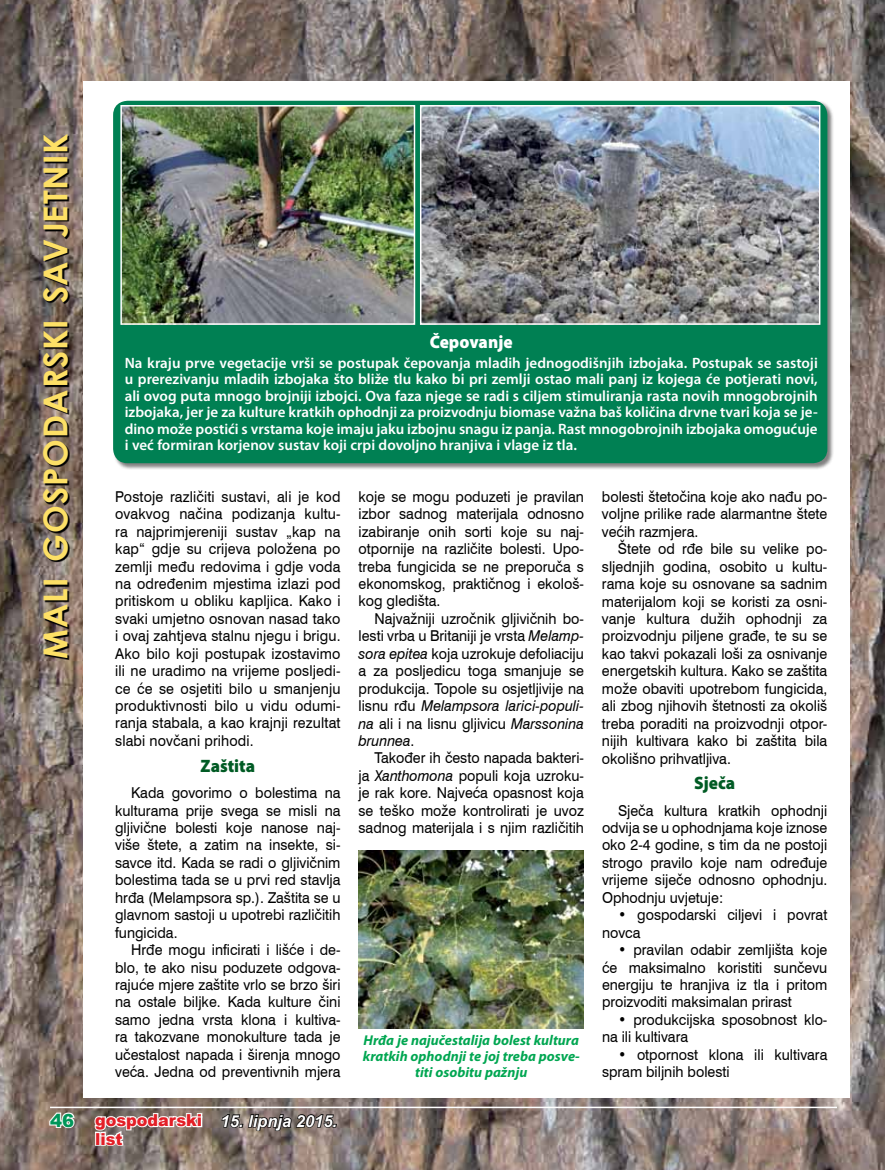
<style>
.page{position:relative;width:885px;height:1170px;background:#fff}
.page>*{position:absolute;margin:0;border:0;box-sizing:border-box;transform-origin:0 0}
.t1{font:700 33px "Century Gothic";letter-spacing:.03em;color:#fde066}
.t2{font:900 18px "Myriad Pro";color:#005b24;scale:.95 1}
.t3{font:900 18px "Myriad Pro";color:#fff;scale:.95 1}
.t4{font:900 18px "Arial";color:#009659}
.t5{font:900 16.5px/17.9px "Arial";color:#e31f27}
.t6{font:15px/17.4px "Swiss 721 BT";color:#000;text-align:justify;scale:.95 1}
.t7{font:600 15px/16.5px "Myriad Pro";color:#fff;text-align:justify}
.t8{font:italic 700 14.25px/15.8px "Myriad Pro";color:#00a651;text-align:center}
.s1{font-weight:700;font-style:italic;color:#fff}
.s2{font-style:italic}
</style>
<div class="page">
<img style="left:0;top:0;width:884px;height:1169px">
<svg style="left:45px;top:135px;width:25px;height:524px;background:#4f453f"></svg>
<hr style="left:50px;top:1106px;width:786px;height:2px;background:#fff">
<svg style="left:220px;top:1112px;width:118px;height:19px;background:#564d49"></svg>
<svg style="left:93px;top:1111px;width:109px;height:36px"></svg>
<svg style="left:48px;top:1110px;width:28px;height:19px"></svg>
<div style="left:83px;top:81px;width:766px;height:1016px;background:#fff"></div>
<div style="left:113px;top:100px;width:721px;height:370px;background:#000;opacity:.5"></div>
<div style="left:113px;top:101px;width:714px;height:362px;background:#008053;border-radius:14px"></div>
<img style="left:123px;top:108px;width:289px;height:214px">
<div style="left:120px;top:105px;width:295px;height:220px;border:2px solid #fff"></div>
<img style="left:423px;top:108px;width:394px;height:214px">
<div style="left:420px;top:105px;width:400px;height:220px;border:2px solid #fff"></div>
<img style="left:358px;top:850px;width:226px;height:178px">
<h1 class="t1" style="left:30px;top:659px;width:527px;rotate:-90deg">MALI GOSPODARSKI SAVJETNIK</h1>
<p class="t4" style="left:50px;top:1107px;width:26px">46</p>
<p class="t3" style="left:429px;top:330px;width:89px">Čepovanje</p>
<p class="t7" style="left:125px;top:354px;width:694px">Na kraju prve vegetacije vrši se postupak čepovanja mladih jednogodišnjih izbojaka. Postupak se sastoji u prerezivanju mladih izbojaka što bliže tlu kako bi pri zemlji ostao mali panj iz kojega će potjerati novi, ali ovog puta mnogo brojniji izbojci. Ova faza njege se radi s ciljem stimuliranja rasta novih mnogobrojnih izbojaka, jer je za kulture kratkih ophodnji za proizvodnju biomase važna baš količina drvne tvari koja se je&shy;dino može postići s vrstama koje imaju jaku izbojnu snagu iz panja. Rast mnogobrojnih izbojaka omogućuje i već formiran korjenov sustav koji crpi dovoljno hranjiva i vlage iz tla.</p>
<p class="t6" style="left:115px;top:487px;width:239px">Postoje različiti sustavi, ali je kod ovakvog načina podizanja kultu&shy;ra najprimjereniji sustav „kap na kap“ gdje su crijeva položena po zemlji među redovima i gdje voda na određenim mjestima izlazi pod pritiskom u obliku kapljica. Kako i svaki umjetno osnovan nasad tako i ovaj zahtjeva stalnu njegu i brigu.<br>Ako bilo koji postupak izostavimo ili ne uradimo na vrijeme posljedi&shy;ce će se osjetiti bilo u smanjenju produktivnosti bilo u vidu odumi&shy;ranja stabala, a kao krajnji rezultat slabi novčani prihodi.</p>
<p class="t2" style="left:200px;top:753px;width:59px">Zaštita</p>
<p class="t6" style="left:115px;top:783px;width:239px;text-indent:16px">Kada govorimo o bolestima na kulturama prije svega se misli na gljivične bolesti koje nanose naj&shy;više štete, a zatim na insekte, si&shy;savce itd. Kada se radi o gljivičnim bolestima tada se u prvi red stavlja hrđa (Melampsora sp.). Zaštita se u glavnom sastoji u upotrebi različitih fungicida.</p>
<p class="t6" style="left:115px;top:940px;width:239px;text-indent:16px">Hrđe mogu inficirati i lišće i de&shy;blo, te ako nisu poduzete odgova&shy;rajuće mjere zaštite vrlo se brzo širi na ostale biljke. Kada kulture čini samo jedna vrsta klona i kultiva&shy;ra takozvane monokulture tada je učestalost napada i širenja mnogo veća. Jedna od preventivnih mjera</p>
<p class="t5" style="left:95px;top:1111px;width:243px">gospodarski <span class="s1">15. lipnja 2015. </span>list</p>
<p class="t6" style="left:358px;top:487px;width:239px">koje se mogu poduzeti je pravilan izbor sadnog materijala odnosno izabiranje onih sorti koje su naj&shy;otpornije na različite bolesti. Upo&shy;treba fungicida se ne preporuča s ekonomskog, praktičnog i ekološ&shy;kog gledišta.</p>
<p class="t6" style="left:358px;top:609px;width:239px;text-indent:16px">Najvažniji uzročnik gljivičnih bo&shy;lesti vrba u Britaniji je vrsta <span class="s2">Melamp&shy;sora epitea</span> koja uzrokuje defoliaciju a za posljedicu toga smanjuje se produkcija. Topole su osjetljivije na lisnu rđu <span class="s2">Melampsora larici-populi&shy;na</span> ali i na lisnu gljivicu <span class="s2">Marssonina brunnea</span>.</p>
<p class="t6" style="left:358px;top:749px;width:239px;text-indent:16px">Također ih često napada bakteri&shy;ja <span class="s2">Xanthomona</span> populi koja uzroku&shy;je rak kore. Najveća opasnost koja se teško može kontrolirati je uvoz sadnog materijala i s njim različitih</p>
<p class="t8" style="left:362px;top:1032px;width:218px">Hrđa je najučestalija bolest kultura kratkih ophodnji te joj treba posve&shy;titi osobitu pažnju</p>
<p class="t6" style="left:602px;top:488px;width:239px">bolesti štetočina koje ako nađu po&shy;voljne prilike rade alarmantne štete većih razmjera.</p>
<p class="t6" style="left:602px;top:540px;width:239px;text-indent:16px">Štete od rđe bile su velike po&shy;sljednjih godina, osobito u kultu&shy;rama koje su osnovane sa sadnim materijalom koji se koristi za osni&shy;vanje kultura dužih ophodnji za proizvodnju piljene građe, te su se kao takvi pokazali loši za osnivanje energetskih kultura. Kako se zaštita može obaviti upotrebom fungicida, ali zbog njihovih štetnosti za okoliš treba poraditi na proizvodnji otpor&shy;nijih kultivara kako bi zaštita bila okolišno prihvatljiva.</p>
<p class="t2" style="left:694px;top:771px;width:45px">Sječa</p>
<p class="t6" style="left:602px;top:801px;width:239px;text-indent:16px">Sječa kultura kratkih ophodnji odvija se u ophodnjama koje iznose oko 2-4 godine, s tim da ne postoji strogo pravilo koje nam određuje vrijeme siječe odnosno ophodnju.<br>Ophodnju uvjetuje:</p>
<p class="t6" style="left:602px;top:905px;width:239px;text-indent:16px">• gospodarski ciljevi i povrat novca</p>
<p class="t6" style="left:602px;top:940px;width:239px;text-indent:16px">• pravilan odabir zemljišta koje će maksimalno koristiti sunčevu energiju te hranjiva iz tla i pritom proizvoditi maksimalan prirast</p>
<p class="t6" style="left:602px;top:1010px;width:239px;text-indent:16px">• produkcijska sposobnost klo&shy;na ili kultivara</p>
<p class="t6" style="left:602px;top:1045px;width:239px;text-indent:16px">• otpornost klona ili kultivara spram biljnih bolesti</p>
</div>
